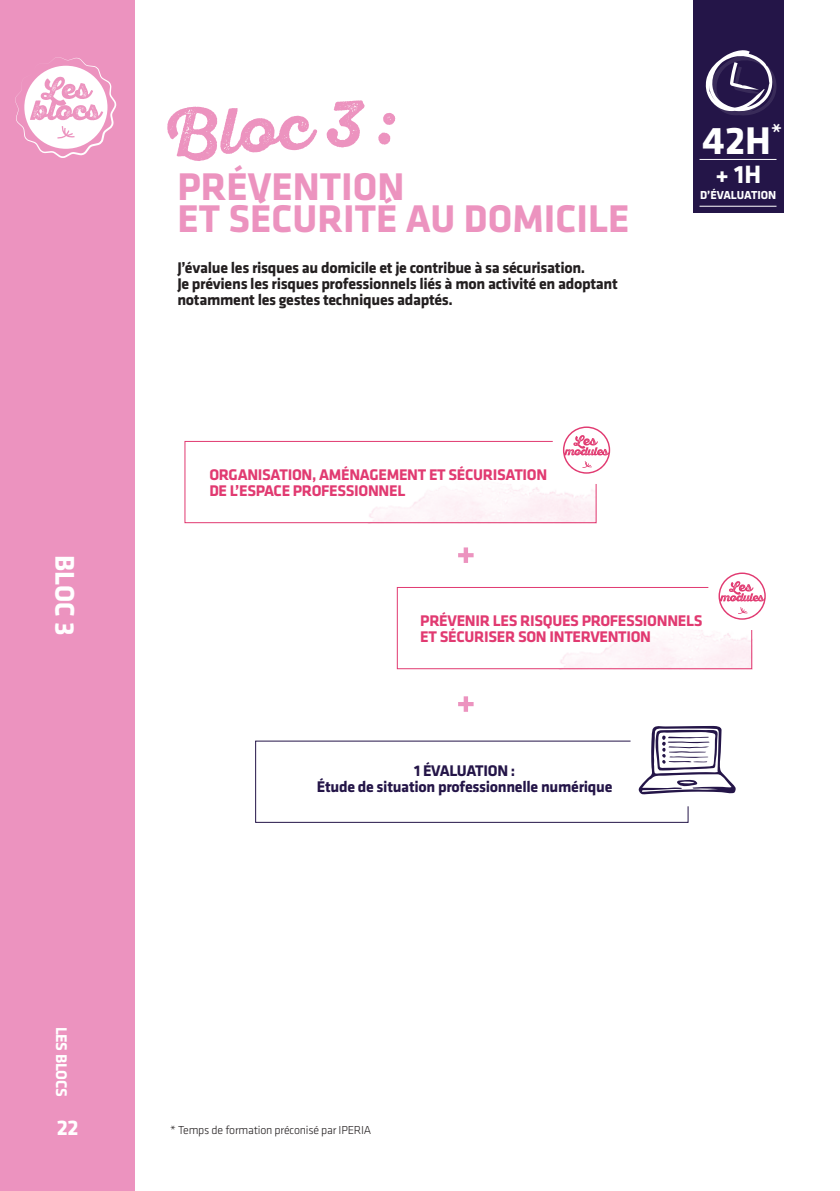
<style>
.page{position:relative;width:840px;height:1191px;background:#fff}
.page>*{position:absolute;margin:0;border:0;box-sizing:border-box;transform-origin:0 0}
.t1{font:700 64px "Sant Elia Rough";color:#ec93bf}
.t2{font:700 40px/32px "Klavika Basic";color:#ec93bf}
.t3{font:700 40px "Klavika Basic";color:#fff}
.t4{font:700 28px "Klavika Basic";color:#fff}
.t5{font:700 26px "Klavika Basic";color:#fff}
.t6{font:700 22px "Klavika Basic";color:#fff}
.t7{font:700 16px/16px "Klavika Basic";letter-spacing:-.02em;color:#231f20}
.t8{font:700 16px/16px "Klavika Basic";letter-spacing:-.02em;color:#e13a71}
.t9{font:700 16px/16px "Klavika Basic";letter-spacing:-.02em;color:#241548;text-align:center}
.t10{font:700 16px "Klavika Basic";letter-spacing:-.02em;color:#fff}
.t11{font:300 12px "Klavika Basic";letter-spacing:-.02em;color:#231f20}
.t12{font:700 12px "Klavika Basic";color:#fff}
</style>
<div class="page">
<div style="left:0;top:0;width:134px;height:1191px;background:#ec93bf"></div>
<svg style="left:15px;top:57px;width:101px;height:101px"></svg>
<div style="left:692px;top:0;width:91px;height:212px;background:#241548"></div>
<svg style="left:705px;top:50px;width:71px;height:65px"></svg>
<svg style="left:184px;top:426px;width:426px;height:97px"></svg>
<svg style="left:396px;top:572px;width:369px;height:97px"></svg>
<svg style="left:458px;top:547px;width:15px;height:16px"></svg>
<svg style="left:458px;top:696px;width:15px;height:16px"></svg>
<svg style="left:255px;top:725px;width:480px;height:98px"></svg>
<hr style="left:699px;top:159px;width:77px;height:1px;background:#fff">
<hr style="left:699px;top:206px;width:77px;height:1px;background:#fff">
<h3 class="t4" style="left:85px;top:555px;width:83px;rotate:90deg">BLOC 3</h3>
<h1 class="t1" style="left:160px;top:99px;width:236px;rotate:-4deg">Bloc 3 :</h1>
<h2 class="t2" style="left:177px;top:169px;width:453px">PRÉVENTION<br>ET SÉCURITÉ AU DOMICILE</h2>
<p class="t7" style="left:177px;top:259px;width:442px">J’évalue les risques au domicile et je contribue à sa sécurisation.<br>Je préviens les risques professionnels liés à mon activité en adoptant notamment les gestes techniques adaptés.</p>
<p class="t8" style="left:209px;top:466px;width:339px">ORGANISATION, AMÉNAGEMENT ET SÉCURISATION<br>DE L’ESPACE PROFESSIONNEL</p>
<h2 class="t3" style="left:702px;top:112px;width:81px">42H<sup>*</sup></h2>
<h3 class="t5" style="left:715px;top:156px;width:47px">+ 1H</h3>
<p class="t12" style="left:699px;top:186px;width:78px">D’ÉVALUATION</p>
<p class="t8" style="left:420px;top:612px;width:283px">PRÉVENIR LES RISQUES PROFESSIONNELS<br>ET SÉCURISER SON INTERVENTION</p>
<p class="t9" style="left:317px;top:762px;width:297px">1 ÉVALUATION :<br>Étude de situation professionnelle numérique</p>
<p class="t10" style="left:73px;top:1026px;width:71px;rotate:90deg">LES BLOCS</p>
<h3 class="t6" style="left:57px;top:1111px;width:23px">22</h3>
<p class="t11" style="left:170px;top:1122px;width:202px">* Temps de formation préconisé par IPERIA</p>
</div>
